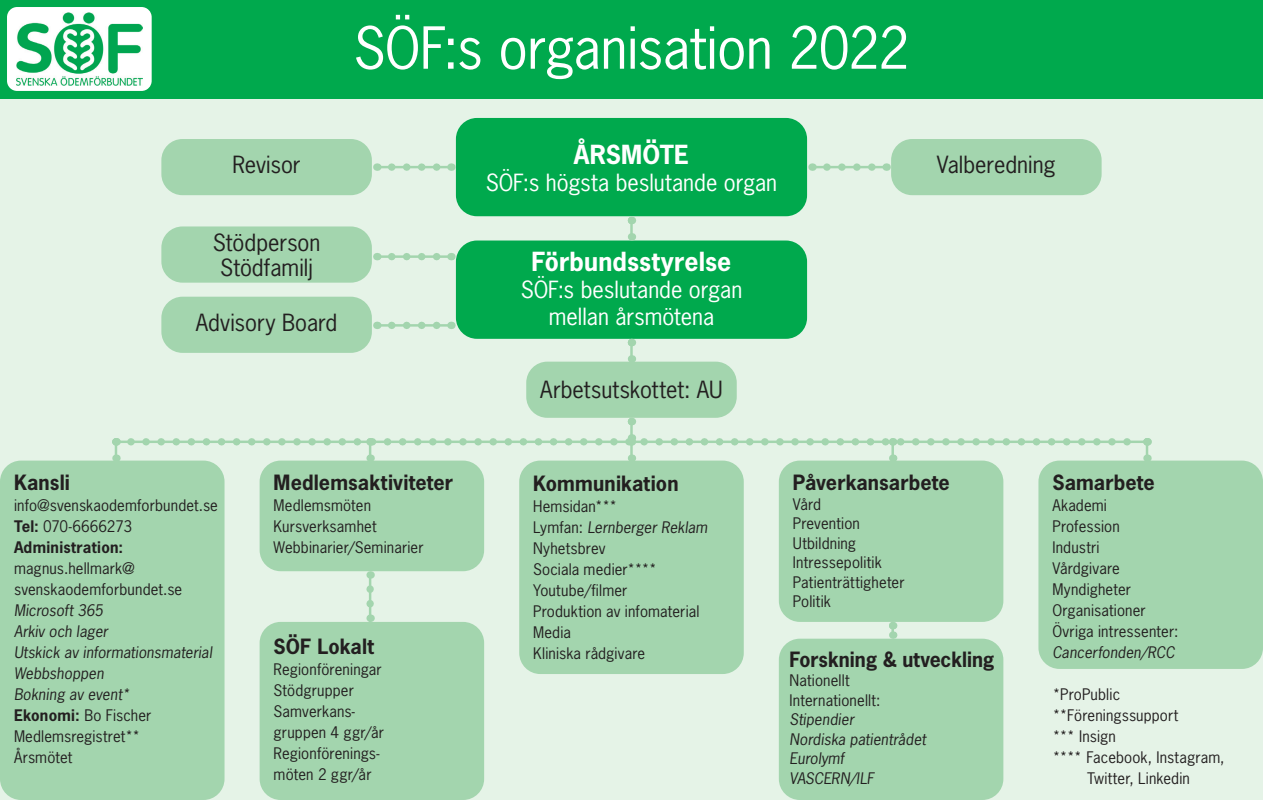
<style>
.page{position:relative;width:1263px;height:800px;background:#fff}
.page>*{position:absolute;margin:0;border:0;box-sizing:border-box;transform-origin:0 0}
.t1{font:54.45px "News Gothic Std";letter-spacing:-.005em;color:#fff}
.t2{font:700 24.75px "News Gothic Std";letter-spacing:.005em;color:#fff}
.t3{font:22.35px "News Gothic Std";color:#231f20}
.t4{font:22.35px "News Gothic Std";color:#fff}
.t5{font:700 19.8px "News Gothic Std";letter-spacing:.005em;color:#231f20}
.t6{font:15px "News Gothic Std";letter-spacing:.01em;color:#231f20}
.t7{font:italic 15px "News Gothic Std";letter-spacing:.005em;color:#231f20}
.t8{font:15px "News Gothic Std";letter-spacing:-.02em;color:#231f20}
.t9{font:700 15px "News Gothic Std";letter-spacing:.02em;color:#231f20}
.s1{font-weight:700}
.s2{font-style:normal}
</style>
<div class="page">
<div style="left:0;top:0;width:1263px;height:799px;background:#e5f3e7"></div>
<div style="left:456px;top:118px;width:351px;height:98px;background:#00a94d;border-radius:21px"></div>
<div style="left:456px;top:240px;width:351px;height:99px;background:#00a94d;border-radius:21px"></div>
<div style="left:891px;top:139px;width:210px;height:56px;background:#a3d5ae;border-radius:21px"></div>
<div style="left:161px;top:139px;width:211px;height:56px;background:#a3d5ae;border-radius:21px"></div>
<div style="left:161px;top:226px;width:211px;height:56px;background:#a3d5ae;border-radius:21px"></div>
<div style="left:161px;top:296px;width:211px;height:57px;background:#a3d5ae;border-radius:21px"></div>
<div style="left:526px;top:361px;width:211px;height:56px;background:#a3d5ae;border-radius:21px"></div>
<div style="left:0;top:460px;width:225px;height:339px;background:#a3d5ae;border-radius:21px"></div>
<div style="left:779px;top:638px;width:224px;height:161px;background:#a3d5ae;border-radius:21px"></div>
<div style="left:260px;top:460px;width:224px;height:111px;background:#a3d5ae;border-radius:21px"></div>
<div style="left:260px;top:621px;width:224px;height:178px;background:#a3d5ae;border-radius:21px"></div>
<div style="left:519px;top:460px;width:225px;height:214px;background:#a3d5ae;border-radius:21px"></div>
<div style="left:1038px;top:460px;width:225px;height:208px;background:#a3d5ae;border-radius:21px"></div>
<div style="left:779px;top:460px;width:224px;height:161px;background:#a3d5ae;border-radius:21px"></div>
<svg style="left:392px;top:163px;width:51px;height:8px"></svg>
<hr style="left:377px;top:166px;width:74px;height:2px;background:#a3d5ae">
<svg style="left:392px;top:253px;width:48px;height:7px"></svg>
<hr style="left:377px;top:255px;width:74px;height:3px;background:#a3d5ae">
<svg style="left:827px;top:163px;width:52px;height:8px"></svg>
<hr style="left:812px;top:166px;width:74px;height:2px;background:#a3d5ae">
<svg style="left:392px;top:321px;width:51px;height:8px"></svg>
<hr style="left:377px;top:324px;width:74px;height:2px;background:#a3d5ae">
<svg style="left:628px;top:217px;width:7px;height:23px"></svg>
<hr style="left:630px;top:218px;width:3px;height:21px;background:#a3d5ae">
<svg style="left:628px;top:339px;width:7px;height:23px"></svg>
<hr style="left:630px;top:340px;width:3px;height:21px;background:#a3d5ae">
<svg style="left:112px;top:438px;width:8px;height:23px"></svg>
<hr style="left:115px;top:439px;width:2px;height:21px;background:#a3d5ae">
<svg style="left:131px;top:417px;width:1020px;height:45px"></svg>
<hr style="left:1146px;top:439px;width:2px;height:21px;background:#a3d5ae">
<svg style="left:889px;top:621px;width:7px;height:17px"></svg>
<hr style="left:891px;top:622px;width:3px;height:16px;background:#a3d5ae">
<svg style="left:366px;top:571px;width:8px;height:32px"></svg>
<hr style="left:369px;top:576px;width:2px;height:45px;background:#a3d5ae">
<div style="left:0;top:0;width:1263px;height:98px;background:#00a94d"></div>
<div style="left:7px;top:7px;width:145px;height:84px;background:#fff;border-radius:10px"></div>
<img style="left:16px;top:12px;width:127px;height:74px">
<p class="t1" style="left:353px;top:13px;width:557px">SÖF:s organisation 2022</p>
<p class="t3" style="left:232px;top:150px;width:70px">Revisor</p>
<p class="t3" style="left:213px;top:228px;width:109px">Stödperson</p>
<p class="t3" style="left:220px;top:253px;width:94px">Stödfamilj</p>
<p class="t3" style="left:196px;top:308px;width:143px">Advisory Board</p>
<p class="t2" style="left:574px;top:138px;width:117px">ÅRSMÖTE</p>
<p class="t4" style="left:486px;top:168px;width:293px">SÖF:s högsta beslutande organ</p>
<p class="t2" style="left:532px;top:245px;width:201px">Förbundsstyrelse</p>
<p class="t4" style="left:521px;top:275px;width:223px">SÖF:s beslutande organ</p>
<p class="t4" style="left:549px;top:302px;width:167px">mellan årsmötena</p>
<p class="t3" style="left:540px;top:374px;width:184px">Arbetsutskottet: AU</p>
<p class="t3" style="left:937px;top:150px;width:121px">Valberedning</p>
<p class="t5" style="left:14px;top:469px;width:58px">Kansli</p>
<p class="t6" style="left:14px;top:495px;width:205px">info@svenskaodemforbundet.se</p>
<p class="t8" style="left:14px;top:516px;width:119px"><span class="s1">Tel:</span> 070-6666273</p>
<p class="t9" style="left:14px;top:537px;width:111px">Administration:</p>
<p class="t6" style="left:14px;top:558px;width:122px">magnus.hellmark@</p>
<p class="t6" style="left:14px;top:579px;width:170px">svenskaodemforbundet.se</p>
<p class="t7" style="left:14px;top:600px;width:91px">Microsoft 365</p>
<p class="t7" style="left:14px;top:621px;width:96px">Arkiv och lager</p>
<p class="t7" style="left:14px;top:642px;width:200px">Utskick av informationsmaterial</p>
<p class="t7" style="left:14px;top:663px;width:91px">Webbshoppen</p>
<p class="t7" style="left:14px;top:684px;width:118px">Bokning av event*</p>
<p class="t6" style="left:14px;top:705px;width:139px"><span class="s1">Ekonomi:</span> Bo Fischer</p>
<p class="t6" style="left:14px;top:726px;width:128px">Medlemsregistret**</p>
<p class="t6" style="left:14px;top:747px;width:60px">Årsmötet</p>
<p class="t5" style="left:274px;top:469px;width:181px">Medlemsaktiviteter</p>
<p class="t6" style="left:274px;top:495px;width:99px">Medlemsmöten</p>
<p class="t6" style="left:274px;top:516px;width:104px">Kursverksamhet</p>
<p class="t6" style="left:274px;top:537px;width:151px">Webbinarier/Seminarier</p>
<p class="t5" style="left:274px;top:633px;width:102px">SÖF Lokalt</p>
<p class="t6" style="left:274px;top:659px;width:110px">Regionföreningar</p>
<p class="t6" style="left:274px;top:680px;width:82px">Stödgrupper</p>
<p class="t6" style="left:274px;top:701px;width:83px">Samverkans-</p>
<p class="t6" style="left:274px;top:722px;width:112px">gruppen 4 ggr/år</p>
<p class="t6" style="left:274px;top:743px;width:107px">Regionförenings-</p>
<p class="t6" style="left:274px;top:764px;width:99px">möten 2 ggr/år</p>
<p class="t5" style="left:533px;top:470px;width:147px">Kommunikation</p>
<p class="t6" style="left:533px;top:497px;width:86px">Hemsidan***</p>
<p class="t7" style="left:533px;top:518px;width:176px"><span class="s2">Lymfan:</span> Lernberger Reklam</p>
<p class="t6" style="left:533px;top:539px;width:74px">Nyhetsbrev</p>
<p class="t6" style="left:533px;top:560px;width:125px">Sociala medier****</p>
<p class="t6" style="left:533px;top:581px;width:96px">Youtube/filmer</p>
<p class="t6" style="left:533px;top:602px;width:168px">Produktion av infomaterial</p>
<p class="t6" style="left:533px;top:623px;width:39px">Media</p>
<p class="t6" style="left:533px;top:644px;width:113px">Kliniska rådgivare</p>
<p class="t5" style="left:793px;top:469px;width:158px">Påverkansarbete</p>
<p class="t6" style="left:793px;top:494px;width:30px">Vård</p>
<p class="t6" style="left:793px;top:513px;width:69px">Prevention</p>
<p class="t6" style="left:793px;top:533px;width:65px">Utbildning</p>
<p class="t6" style="left:793px;top:552px;width:90px">Intressepolitik</p>
<p class="t6" style="left:793px;top:572px;width:113px">Patienträttigheter</p>
<p class="t6" style="left:793px;top:591px;width:40px">Politik</p>
<p class="t5" style="left:789px;top:646px;width:206px">Forskning &amp; utveckling</p>
<p class="t6" style="left:789px;top:670px;width:62px">Nationellt</p>
<p class="t6" style="left:789px;top:690px;width:92px">Internationellt:</p>
<p class="t7" style="left:789px;top:709px;width:66px">Stipendier</p>
<p class="t7" style="left:789px;top:729px;width:138px">Nordiska patientrådet</p>
<p class="t7" style="left:789px;top:748px;width:56px">Eurolymf</p>
<p class="t7" style="left:789px;top:768px;width:86px">VASCERN/ILF</p>
<p class="t5" style="left:1052px;top:469px;width:104px">Samarbete</p>
<p class="t6" style="left:1052px;top:495px;width:56px">Akademi</p>
<p class="t6" style="left:1052px;top:516px;width:69px">Profession</p>
<p class="t6" style="left:1052px;top:537px;width:49px">Industri</p>
<p class="t6" style="left:1052px;top:558px;width:69px">Vårdgivare</p>
<p class="t6" style="left:1052px;top:579px;width:80px">Myndigheter</p>
<p class="t6" style="left:1052px;top:600px;width:95px">Organisationer</p>
<p class="t6" style="left:1052px;top:621px;width:128px">Övriga intressenter:</p>
<p class="t7" style="left:1052px;top:642px;width:124px">Cancerfonden/RCC</p>
<p class="t6" style="left:1052px;top:684px;width:69px">*ProPublic</p>
<p class="t6" style="left:1052px;top:705px;width:127px">**Föreningssupport</p>
<p class="t6" style="left:1052px;top:726px;width:65px">*** Insign</p>
<p class="t6" style="left:1052px;top:747px;width:174px">**** Facebook, Instagram,</p>
<p class="t6" style="left:1087px;top:768px;width:104px">Twitter, Linkedin</p>
</div>
